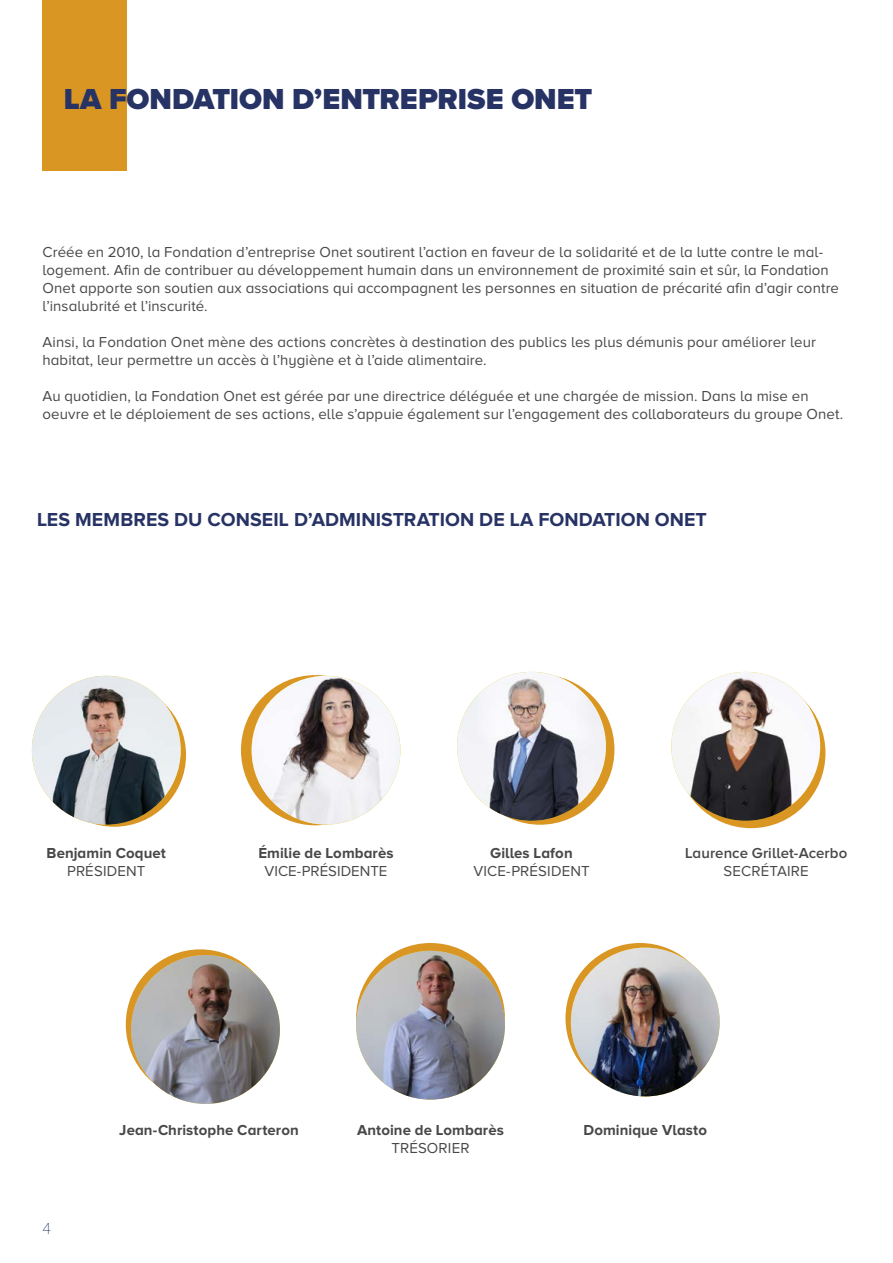
<style>
.page{position:relative;width:893px;height:1263px;background:#fff}
.page>*{position:absolute;margin:0;border:0;box-sizing:border-box;transform-origin:0 0}
.t1{font:900 30px "Proxima Nova";color:#273365}
.t2{font:700 19.5px "Proxima Nova A";letter-spacing:.005em;color:#273365}
.t3{font:100 16.5px "Proxima Nova T";color:#273365}
.t4{font:15px/18px "Proxima Nova A";letter-spacing:.005em;color:#484848}
.t5{font:700 15px "Proxima Nova A";letter-spacing:.005em;color:#484848}
.t6{font:600 15px "Proxima Nova A";letter-spacing:.005em;color:#484848}
</style>
<div class="page">
<hr style="left:892px;top:0;width:1px;height:1263px;background:#f4f5fb">
<div style="left:43px;top:0;width:84px;height:170px;background:#d99623"></div>
<div style="left:43px;top:683px;width:143px;height:144px;background:#d99623;border-radius:50%"></div>
<div style="left:241px;top:675px;width:149px;height:150px;background:#d99623;border-radius:50%"></div>
<div style="left:466px;top:674px;width:148px;height:151px;background:#d99623;border-radius:50%"></div>
<svg style="left:565px;top:943px;width:149px;height:150px"></svg>
<svg style="left:356px;top:943px;width:149px;height:150px"></svg>
<div style="left:677px;top:678px;width:148px;height:150px;background:#d99623;border-radius:50%"></div>
<div style="left:126px;top:949px;width:149px;height:150px;background:#d99623;border-radius:50%"></div>
<img style="left:32px;top:676px;width:149px;height:149px;border-radius:74px">
<img style="left:131px;top:955px;width:149px;height:149px;border-radius:74px">
<img style="left:252px;top:676px;width:148px;height:149px;border-radius:74px">
<img style="left:671px;top:672px;width:149px;height:149px;border-radius:74px">
<img style="left:356px;top:951px;width:149px;height:148px;border-radius:74px">
<img style="left:457px;top:672px;width:149px;height:149px;border-radius:74px">
<img style="left:571px;top:947px;width:149px;height:149px;border-radius:74px">
<h1 class="t1" style="left:64px;top:83px;width:530px">LA FONDATION D’ENTREPRISE ONET</h1>
<p class="t4" style="left:43px;top:243px;width:798px">Créée en 2010, la Fondation d’entreprise Onet soutirent l’action en faveur de la solidarité et de la lutte contre le mal&shy;logement. Afin de contribuer au développement humain dans un environnement de proximité sain et sûr, la Fondation Onet apporte son soutien aux associations qui accompagnent les personnes en situation de précarité afin d’agir contre l’insalubrité et l’inscurité.</p>
<p class="t4" style="left:43px;top:333px;width:775px">Ainsi, la Fondation Onet mène des actions concrètes à destination des publics les plus démunis pour améliorer leur habitat, leur permettre un accès à l’hygiène et à l’aide alimentaire.</p>
<p class="t4" style="left:43px;top:387px;width:802px">Au quotidien, la Fondation Onet est gérée par une directrice déléguée et une chargée de mission. Dans la mise en oeuvre et le déploiement de ses actions, elle s’appuie également sur l’engagement des collaborateurs du groupe Onet.</p>
<h2 class="t2" style="left:37px;top:509px;width:671px">LES MEMBRES DU CONSEIL D’ADMINISTRATION DE LA FONDATION ONET</h2>
<p class="t5" style="left:47px;top:845px;width:121px">Benjamin Coquet</p>
<p class="t4" style="left:67px;top:862px;width:80px">PRÉSIDENT</p>
<p class="t5" style="left:258px;top:845px;width:137px">Émilie de Lombarès</p>
<p class="t4" style="left:265px;top:862px;width:124px">VICE-PRÉSIDENTE</p>
<p class="t5" style="left:490px;top:845px;width:84px">Gilles Lafon</p>
<p class="t4" style="left:473px;top:862px;width:118px">VICE-PRÉSIDENT</p>
<p class="t6" style="left:685px;top:846px;width:164px">Laurence Grillet-Acerbo</p>
<p class="t4" style="left:723px;top:862px;width:87px">SECRÉTAIRE</p>
<p class="t3" style="left:43px;top:1221px;width:10px">4</p>
<p class="t5" style="left:119px;top:1121px;width:181px">Jean-Christophe Carteron</p>
<p class="t5" style="left:357px;top:1121px;width:148px">Antoine de Lombarès</p>
<p class="t4" style="left:391px;top:1138px;width:80px">TRÉSORIER</p>
<p class="t5" style="left:583px;top:1121px;width:125px">Dominique Vlasto</p>
</div>
